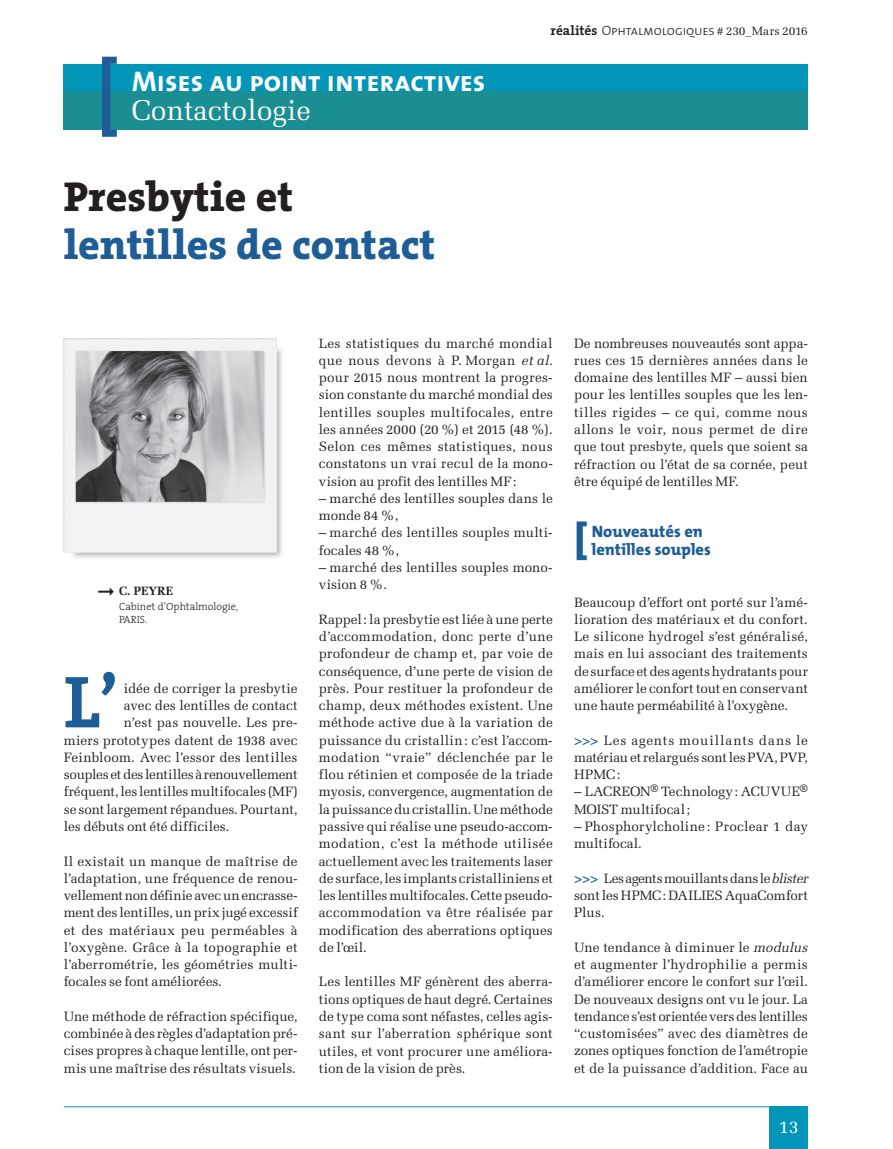
<style>
.page{position:relative;width:893px;height:1149px;background:#fff}
.page>*{position:absolute;margin:0;border:0;box-sizing:border-box;transform-origin:0 0}
.t1{font:74.25px "The Serif Bold Caps";color:#1e5d95}
.t2{font:800 42px "The Serif";color:#1e5d95}
.t3{font:800 42px "The Serif";color:#231f20}
.t4{font:800 39px "The Mix";color:#1e5d95;scale:1.1 1}
.t5{font:28.5px "The Sans Bold Caps";color:#fff}
.t6{font:28.5px "Melior";color:#fff}
.t7{font:18px "Melior";color:#fff}
.t8{font:800 16.5px/17.2px "The Mix";color:#1e5d95}
.t9{font:13.5px/17.2px "Melior";color:#231f20;text-align:justify}
.t10{font:13.5px "The Sans Light Caps";letter-spacing:-.015em;color:#231f20}
.t11{font:13.5px "Melior";letter-spacing:-.025em;color:#231f20}
.t12{font:700 12px "Melior";color:#231f20}
.t13{font:300 10.5px/12.6px "The Serif";color:#231f20}
.s1{font-family:"The Serif";font-weight:700}
.s2{font-family:"Melior";font-size:12px}
.s3{font-style:italic}
.s4{font-weight:700;color:#1e5d95}
</style>
<div class="page">
<div style="left:770px;top:1106px;width:38px;height:42px;background:#0396b8"></div>
<hr style="left:64px;top:1106px;width:744px;height:1px;background:#0396b8">
<div style="left:64px;top:64px;width:744px;height:27px;background:#0396b8"></div>
<div style="left:64px;top:91px;width:744px;height:39px;background:#1a8e92"></div>
<svg style="left:102px;top:57px;width:15px;height:80px"></svg>
<img style="left:63px;top:338px;width:219px;height:220px">
<h3 class="t5" style="left:132px;top:58px;width:355px">Mises au point interactives</h3>
<h3 class="t6" style="left:132px;top:93px;width:180px">Contactologie</h3>
<h2 class="t3" style="left:64px;top:161px;width:231px">Presbytie et</h2>
<h2 class="t2" style="left:64px;top:209px;width:373px">lentilles de contact</h2>
<p class="t10" style="left:551px;top:20px;width:259px"><span class="s1">réalités</span> Ophtalmologiques <span class="s2"># 230_Mars 2016</span></p>
<p class="t12" style="left:98px;top:584px;width:77px">➞ C. PEYRE</p>
<p class="t13" style="left:119px;top:599px;width:121px">Cabinet d’Ophtalmologie,<br>PARIS.</p>
<h1 class="t1" style="left:64px;top:640px;width:56px">L’</h1>
<p class="t9" style="left:124px;top:679px;width:175px">idée de corriger la presbytie</p>
<p class="t9" style="left:124px;top:696px;width:175px">avec des lentilles de contact</p>
<p class="t9" style="left:124px;top:714px;width:175px">n’est pas nouvelle. Les pre-</p>
<p class="t9" style="left:64px;top:731px;width:235px">miers prototypes datent de 1938 avec</p>
<p class="t9" style="left:64px;top:748px;width:235px">Feinbloom. Avec l’essor des lentilles</p>
<p class="t11" style="left:64px;top:766px;width:235px">souples et des lentilles à renouvellement</p>
<p class="t9" style="left:64px;top:783px;width:235px">fréquent, les lentilles multifocales (MF)</p>
<p class="t9" style="left:64px;top:800px;width:235px">se sont largement répandues. Pourtant,</p>
<p class="t9" style="left:64px;top:817px;width:167px">les débuts ont été difficiles.</p>
<p class="t9" style="left:64px;top:852px;width:235px">Il existait un manque de maîtrise de l’adaptation, une fréquence de renou&shy;vellement non définie avec un encrasse&shy;ment des lentilles, un prix jugé excessif et des matériaux peu perméables à l’oxygène. Grâce à la topographie et l’aberrométrie, les géométries multi&shy;focales se font améliorées.</p>
<p class="t9" style="left:64px;top:1007px;width:235px">Une méthode de réfraction spécifique, combinée à des règles d’adaptation pré&shy;cises propres à chaque lentille, ont per&shy;mis une maîtrise des résultats visuels.</p>
<p class="t9" style="left:319px;top:334px;width:235px">Les statistiques du marché mondial que nous devons à P. Morgan <span class="s3">et al. </span>pour 2015 nous montrent la progres&shy;sion constante du marché mondial des lentilles souples multifocales, entre les années 2000 (20 %) et 2015 (48 %).<br>Selon ces mêmes statistiques, nous constatons un vrai recul de la mono&shy;vision au profit des lentilles MF:</p>
<p class="t9" style="left:319px;top:489px;width:235px">– marché des lentilles souples dans le monde 84 %,</p>
<p class="t9" style="left:319px;top:524px;width:235px">– marché des lentilles souples multi&shy;focales 48 %,</p>
<p class="t9" style="left:319px;top:558px;width:235px">– marché des lentilles souples mono&shy;vision 8 %.</p>
<p class="t9" style="left:319px;top:610px;width:235px">Rappel: la presbytie est liée à une perte d’accommodation, donc perte d’une profondeur de champ et, par voie de conséquence, d’une perte de vision de près. Pour restituer la profondeur de champ, deux méthodes existent. Une méthode active due à la variation de puissance du cristallin: c’est l’accom&shy;modation “vraie” déclenchée par le flou rétinien et composée de la triade myosis, convergence, augmentation de la puissance du cristallin. Une méthode passive qui réalise une pseudo-accom&shy;modation, c’est la méthode utilisée actuellement avec les traitements laser de surface, les implants cristalliniens et les lentilles multifocales. Cette pseudo&shy;accommodation va être réalisée par modification des aberrations optiques de l’œil.</p>
<p class="t9" style="left:319px;top:972px;width:235px">Les lentilles MF génèrent des aberra&shy;tions optiques de haut degré. Certaines de type coma sont néfastes, celles agis&shy;sant sur l’aberration sphérique sont utiles, et vont procurer une améliora&shy;tion de la vision de près.</p>
<p class="t9" style="left:574px;top:334px;width:235px">De nombreuses nouveautés sont appa&shy;rues ces 15 dernières années dans le domaine des lentilles MF – aussi bien pour les lentilles souples que les len&shy;tilles rigides – ce qui, comme nous allons le voir, nous permet de dire que tout presbyte, quels que soient sa réfraction ou l’état de sa cornée, peut être équipé de lentilles MF.</p>
<h3 class="t4" style="left:574px;top:506px;width:14px">[</h3>
<p class="t8" style="left:592px;top:522px;width:121px">Nouveautés en lentilles souples</p>
<p class="t9" style="left:574px;top:593px;width:235px">Beaucoup d’effort ont porté sur l’amé&shy;lioration des matériaux et du confort.<br>Le silicone hydrogel s’est généralisé, mais en lui associant des traitements de surface et des agents hydratants pour améliorer le confort tout en conservant une haute perméabilité à l’oxygène.</p>
<p class="t9" style="left:574px;top:731px;width:235px"><span class="s4">&gt;&gt;&gt;</span> Les agents mouillants dans le matériau et relargués sont les PVA, PVP, HPMC:</p>
<p class="t9" style="left:574px;top:783px;width:235px">– LACREON<sup>®</sup> Technology: ACUVUE<sup>®<br></sup>MOIST multifocal;</p>
<p class="t9" style="left:574px;top:817px;width:235px">– Phosphorylcholine : Proclear 1 day multifocal.</p>
<p class="t9" style="left:574px;top:869px;width:235px"><span class="s4">&gt;&gt;&gt;</span> Les agents mouillants dans le <span class="s3">blister </span>sont les HPMC: DAILIES AquaComfort Plus.</p>
<p class="t9" style="left:574px;top:938px;width:235px">Une tendance à diminuer le <span class="s3">modulus </span>et augmenter l’hydrophilie a permis d’améliorer encore le confort sur l’œil.<br>De nouveaux designs ont vu le jour. La tendance s’est orientée vers des lentilles “customisées” avec des diamètres de zones optiques fonction de l’amétropie et de la puissance d’addition. Face au</p>
<h3 class="t7" style="left:779px;top:1115px;width:22px">13</h3>
</div>
